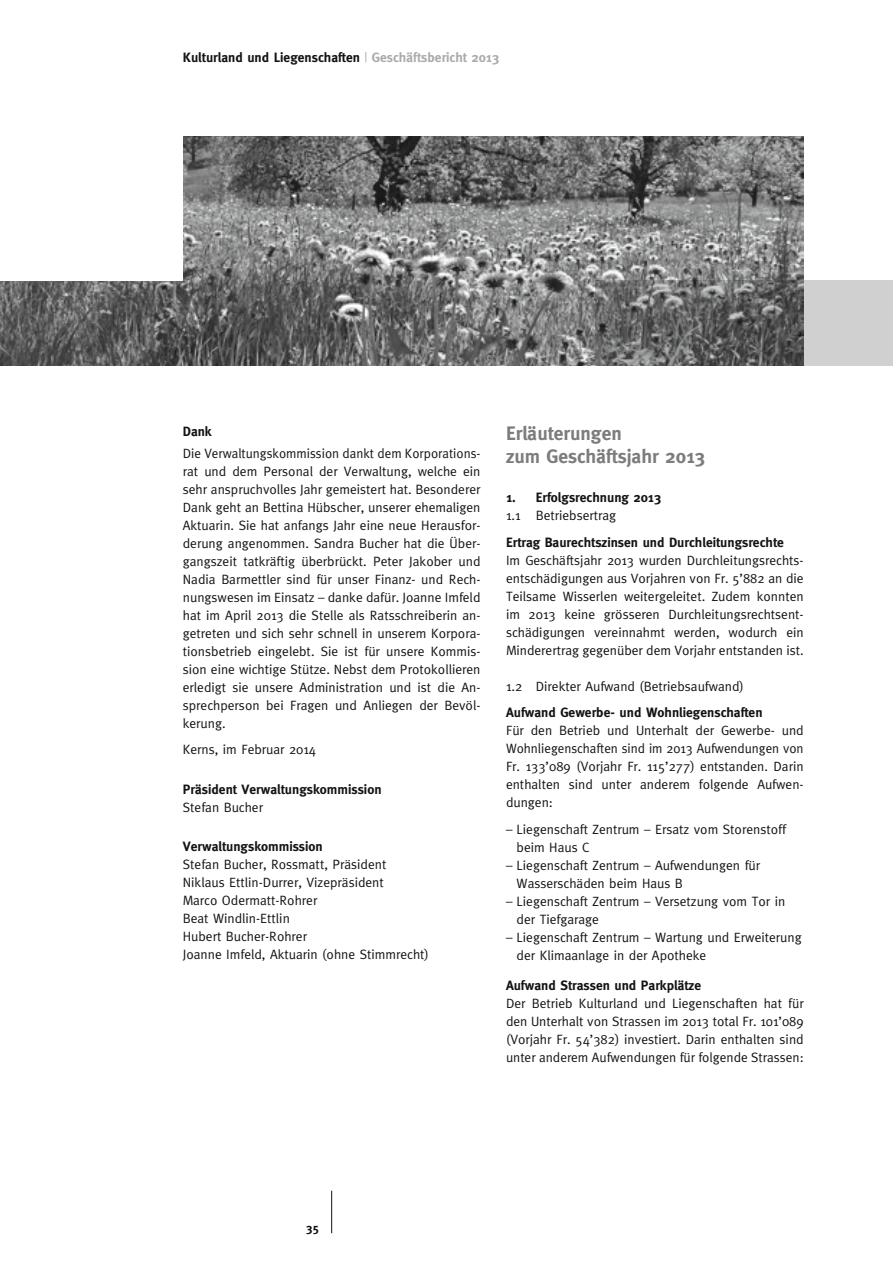
<style>
.page{position:relative;width:893px;height:1263px;background:#fff}
.page>*{position:absolute;margin:0;border:0;box-sizing:border-box;transform-origin:0 0}
.t1{font:700 19.5px/22.5px "Meta";color:#7b7c7b}
.t2{font:13.5px/18px "Meta";color:#121313}
.t3{font:700 13.5px "Meta";color:#121313}
.t4{font:700 12px "Meta";color:#121313}
.s1{font-weight:400;color:#aaabab}
.s2{color:#aaabab}
</style>
<div class="page">
<hr style="left:331px;top:1191px;width:1px;height:42px;background:#121313">
<img style="left:0;top:136px;width:804px;height:230px">
<svg style="left:595px;top:281px;width:298px;height:85px"></svg>
<div style="left:0;top:136px;width:183px;height:145px;background:#fff"></div>
<p class="t3" style="left:183px;top:49px;width:318px">Kulturland und Liegenschaften <span class="s1">|</span> <span class="s2">Geschäftsbericht 2013</span></p>
<p class="t3" style="left:183px;top:423px;width:30px">Dank</p>
<p class="t2" style="left:183px;top:444px;width:299px;text-align:justify">Die Verwaltungskommission dankt dem Korporations&shy;rat und dem Personal der Verwaltung, welche ein sehr anspruchvolles Jahr gemeistert hat. Besonderer Dank geht an Bettina Hübscher, unserer ehemaligen Aktuarin. Sie hat anfangs Jahr eine neue Herausfor&shy;derung angenommen. Sandra Bucher hat die Über&shy;gangszeit tatkräftig überbrückt. Peter Jakober und Nadia Barmettler sind für unser Finanz- und Rech&shy;nungswesen im Einsatz – danke dafür. Joanne Imfeld hat im April 2013 die Stelle als Ratsschreiberin an&shy;getreten und sich sehr schnell in unserem Korpora&shy;tionsbetrieb eingelebt. Sie ist für unsere Kommis&shy;sion eine wichtige Stütze. Nebst dem Protokollieren erledigt sie unsere Administration und ist die An&shy;sprechperson bei Fragen und Anliegen der Bevöl&shy;kerung.</p>
<p class="t2" style="left:183px;top:741px;width:135px">Kerns, im Februar 2014</p>
<p class="t3" style="left:183px;top:781px;width:200px">Präsident Verwaltungskommission</p>
<p class="t2" style="left:183px;top:798px;width:82px">Stefan Bucher</p>
<p class="t3" style="left:183px;top:838px;width:142px">Verwaltungskommission</p>
<p class="t2" style="left:183px;top:855px;width:248px">Stefan Bucher, Rossmatt, Präsident<br>Niklaus Ettlin-Durrer, Vizepräsident<br>Marco Odermatt-Rohrer<br>Beat Windlin-Ettlin<br>Hubert Bucher-Rohrer<br>Joanne Imfeld, Aktuarin (ohne Stimmrecht)</p>
<h1 class="t1" style="left:506px;top:422px;width:201px">Erläuterungen<br>zum Geschäftsjahr 2013</h1>
<p class="t3" style="left:506px;top:490px;width:157px">1. Erfolgsrechnung 2013</p>
<p class="t2" style="left:506px;top:506px;width:112px">1.1 Betriebsertrag</p>
<p class="t3" style="left:506px;top:534px;width:279px">Ertrag Baurechtszinsen und Durchleitungsrechte</p>
<p class="t2" style="left:506px;top:551px;width:299px;text-align:justify">Im Geschäftsjahr 2013 wurden Durchleitungsrechts&shy;entschädigungen aus Vorjahren von Fr. 5’882 an die Teilsame Wisserlen weitergeleitet. Zudem konnten im 2013 keine grösseren Durchleitungsrechtsent&shy;schädigungen vereinnahmt werden, wodurch ein Minderertrag gegenüber dem Vorjahr entstanden ist.</p>
<p class="t2" style="left:506px;top:677px;width:239px">1.2 Direkter Aufwand (Betriebsaufwand)</p>
<p class="t3" style="left:506px;top:705px;width:258px">Aufwand Gewerbe- und Wohnliegenschaften</p>
<p class="t2" style="left:506px;top:721px;width:299px;text-align:justify">Für den Betrieb und Unterhalt der Gewerbe- und Wohnliegenschaften sind im 2013 Aufwendungen von Fr. 133’089 (Vorjahr Fr. 115’277) entstanden. Darin enthalten sind unter anderem folgende Aufwen&shy;dungen:</p>
<p class="t2" style="left:517px;top:820px;width:271px;text-indent:-11px">– Liegenschaft Zentrum – Ersatz vom Storenstoff beim Haus C</p>
<p class="t2" style="left:517px;top:856px;width:245px;text-indent:-11px">– Liegenschaft Zentrum – Aufwendungen für<br>Wasserschäden beim Haus B</p>
<p class="t2" style="left:517px;top:892px;width:270px;text-indent:-11px">– Liegenschaft Zentrum – Versetzung vom Tor in der Tiefgarage</p>
<p class="t2" style="left:517px;top:928px;width:287px;text-indent:-11px">– Liegenschaft Zentrum – Wartung und Erweiterung der Klimaanlage in der Apotheke</p>
<p class="t3" style="left:506px;top:978px;width:197px">Aufwand Strassen und Parkplätze</p>
<p class="t2" style="left:506px;top:994px;width:299px;text-align:justify">Der Betrieb Kulturland und Liegenschaften hat für den Unterhalt von Strassen im 2013 total Fr. 101’089 (Vorjahr Fr. 54’382) investiert. Darin enthalten sind unter anderem Aufwendungen für folgende Strassen:</p>
<p class="t4" style="left:306px;top:1221px;width:14px">35</p>
</div>
